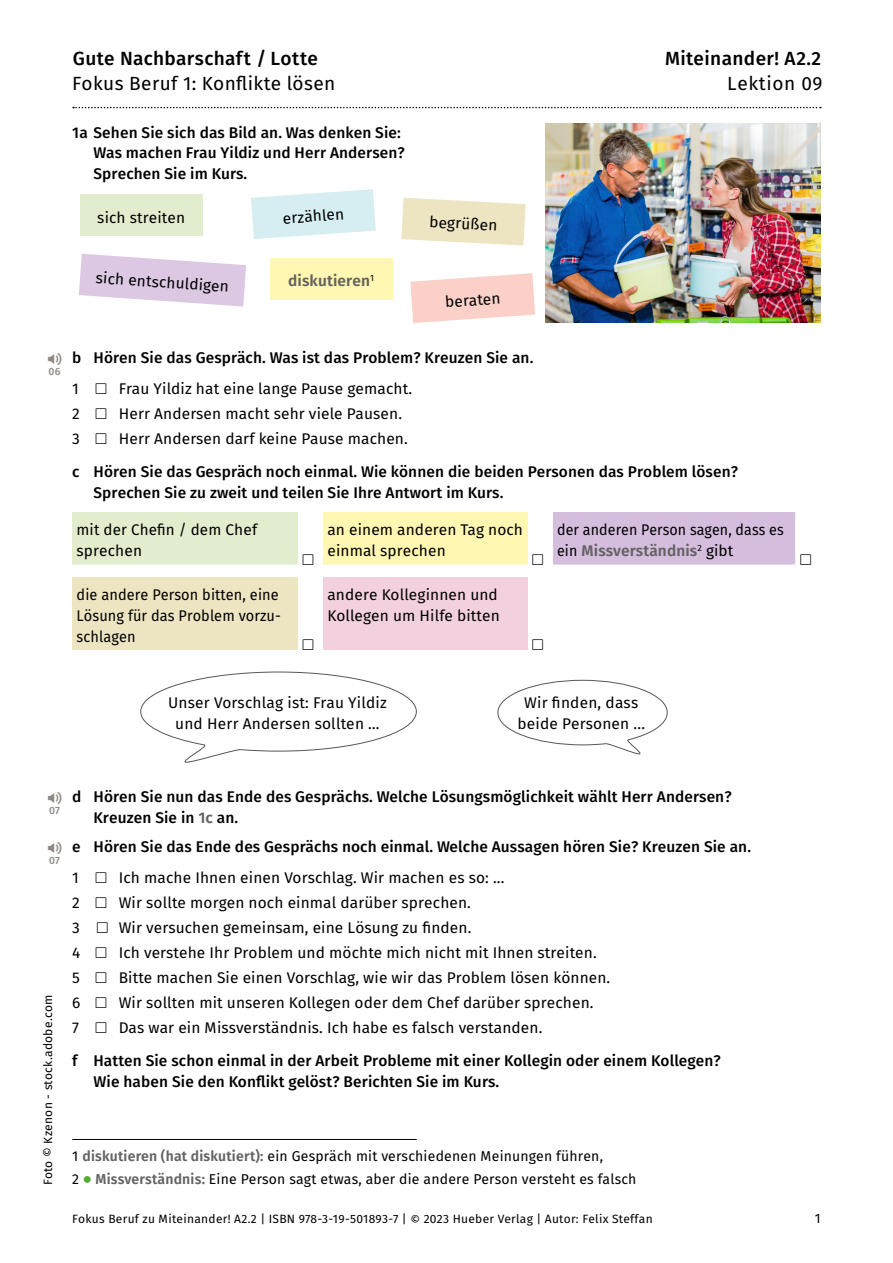
<style>
.page{position:relative;width:893px;height:1263px;background:#fff}
.page>*{position:absolute;margin:0;border:0;box-sizing:border-box;transform-origin:0 0}
.t1{font:500 19.05px "Susp Sans";letter-spacing:.02em;color:#000}
.t2{font:19.05px "Susp Sans";letter-spacing:.02em;color:#000}
.t3{font:15.45px/24.9px "Susp Sans";letter-spacing:.01em;color:#000}
.t4{font:500 15.45px/20.7px "Susp Sans";letter-spacing:.01em;color:#000}
.t5{font:15.45px/20.7px "Susp Sans";letter-spacing:.01em;color:#000;scale:.94 1}
.t6{font:15.45px/20.7px "Susp Sans";letter-spacing:.01em;color:#000;scale:.92 1}
.t7{font:600 15.45px "Susp Sans";letter-spacing:.01em;color:#646363}
.t8{font:14.25px/22.5px "Susp Sans";letter-spacing:.015em;color:#000}
.t9{font:13.5px "Susp Sans";color:#000}
.t10{font:12px "Susp Sans";letter-spacing:.025em;color:#000}
.t11{font:500 10.5px "Susp Sans";color:#8f8984}
.s1{font-weight:600;color:#646363}
</style>
<div class="page">
<svg style="left:73px;top:107px;width:748px;height:1px"></svg>
<svg style="left:72px;top:512px;width:724px;height:138px"></svg>
<div style="left:72px;top:577px;width:226px;height:73px;background:#ede4c1"></div>
<div style="left:323px;top:577px;width:204px;height:73px;background:#f3d0dd"></div>
<hr style="left:72px;top:1139px;width:345px;height:1px;background:#000">
<img style="left:546px;top:124px;width:274px;height:199px">
<div style="left:80px;top:195px;width:122px;height:41px;background:#e2edce"></div>
<svg style="left:251px;top:189px;width:125px;height:50px"></svg>
<svg style="left:79px;top:254px;width:167px;height:53px"></svg>
<svg style="left:401px;top:198px;width:125px;height:48px;background:#efe8ca"></svg>
<svg style="left:410px;top:273px;width:125px;height:50px"></svg>
<div style="left:270px;top:258px;width:122px;height:42px;background:#fff7b2"></div>
<svg style="left:497px;top:679px;width:171px;height:75px"></svg>
<svg style="left:140px;top:671px;width:277px;height:92px"></svg>
<p class="t1" style="left:73px;top:43px;width:247px">Gute Nachbarschaft / Lotte</p>
<p class="t2" style="left:72px;top:68px;width:265px">Fokus Beruf 1: Konflikte lösen</p>
<p class="t2" style="left:727px;top:69px;width:97px">Lektion 09</p>
<p class="t1" style="left:665px;top:43px;width:158px">Miteinander! A2.2</p>
<p class="t4" style="left:94px;top:121px;width:313px;text-indent:-21px">1a Sehen Sie sich das Bild an. Was denken Sie:<br>Was machen Frau Yildiz und Herr Andersen?<br>Sprechen Sie im Kurs.</p>
<p class="t3" style="left:97px;top:204px;width:89px">sich streiten</p>
<p class="t3" style="left:282px;top:205px;width:63px;rotate:-4deg">erzählen</p>
<p class="t3" style="left:97px;top:264px;width:135px;rotate:4deg">sich entschuldigen</p>
<p class="t7" style="left:288px;top:268px;width:87px">diskutieren<sup>1</sup></p>
<p class="t3" style="left:430px;top:209px;width:70px;rotate:3deg">begrüßen</p>
<p class="t3" style="left:444px;top:289px;width:57px;rotate:-4deg">beraten</p>
<p class="t11" style="left:49px;top:363px;width:14px">06</p>
<p class="t4" style="left:72px;top:346px;width:463px">b Hören Sie das Gespräch. Was ist das Problem? Kreuzen Sie an.</p>
<p class="t3" style="left:72px;top:375px;width:341px">1 [] Frau Yildiz hat eine lange Pause gemacht.<br>2 [] Herr Andersen macht sehr viele Pausen.<br>3 [] Herr Andersen darf keine Pause machen.</p>
<p class="t4" style="left:94px;top:461px;width:646px;text-indent:-21px">c Hören Sie das Gespräch noch einmal. Wie können die beiden Personen das Problem lösen?<br>Sprechen Sie zu zweit und teilen Sie Ihre Antwort im Kurs.</p>
<p class="t3" style="left:77px;top:519px;width:182px;line-height:20.7px">mit der Chefin / dem Chef sprechen</p>
<p class="t3" style="left:327px;top:519px;width:197px;line-height:20.7px">an einem anderen Tag noch einmal sprechen</p>
<p class="t6" style="left:557px;top:519px;width:248px">der anderen Person sagen, dass es ein <span class="s1">Missverständnis</span><sup>2</sup> gibt</p>
<p class="t3" style="left:302px;top:546px;width:14px">[]</p>
<p class="t3" style="left:531px;top:546px;width:14px">[]</p>
<p class="t5" style="left:77px;top:584px;width:219px">die andere Person bitten, eine<br>Lösung für das Problem vorzu&shy;schlagen</p>
<p class="t3" style="left:302px;top:632px;width:14px">[]</p>
<p class="t3" style="left:327px;top:584px;width:174px;line-height:20.7px">andere Kolleginnen und<br>Kollegen um Hilfe bitten</p>
<p class="t3" style="left:531px;top:632px;width:14px">[]</p>
<p class="t3" style="left:799px;top:546px;width:14px">[]</p>
<p class="t3" style="left:168px;top:692px;width:220px;line-height:20.7px;text-align:center">Unser Vorschlag ist: Frau Yildiz und Herr Andersen sollten …</p>
<p class="t3" style="left:517px;top:692px;width:129px;line-height:20.7px;text-align:center">Wir finden, dass beide Personen ...</p>
<p class="t11" style="left:49px;top:802px;width:12px">07</p>
<p class="t11" style="left:49px;top:852px;width:12px">07</p>
<p class="t10" style="left:39px;top:1185px;width:192px;rotate:-90deg">Foto © Kzenon - stock.adobe.com</p>
<p class="t4" style="left:94px;top:786px;width:640px;text-indent:-21px">d Hören Sie nun das Ende des Gesprächs. Welche Lösungsmöglichkeit wählt Herr Andersen?<br>Kreuzen Sie in <span class="s1">1c</span> an.</p>
<p class="t4" style="left:72px;top:836px;width:680px">e Hören Sie das Ende des Gesprächs noch einmal. Welche Aussagen hören Sie? Kreuzen Sie an.</p>
<p class="t3" style="left:72px;top:865px;width:540px">1 [] Ich mache Ihnen einen Vorschlag. Wir machen es so: ...<br>2 [] Wir sollte morgen noch einmal darüber sprechen.<br>3 [] Wir versuchen gemeinsam, eine Lösung zu finden.<br>4 [] Ich verstehe Ihr Problem und möchte mich nicht mit Ihnen streiten.<br>5 [] Bitte machen Sie einen Vorschlag, wie wir das Problem lösen können.<br>6 [] Wir sollten mit unseren Kollegen oder dem Chef darüber sprechen.<br>7 [] Das war ein Missverständnis. Ich habe es falsch verstanden.</p>
<p class="t4" style="left:94px;top:1050px;width:629px;text-indent:-21px">f Hatten Sie schon einmal in der Arbeit Probleme mit einer Kollegin oder einem Kollegen?<br>Wie haben Sie den Konflikt gelöst? Berichten Sie im Kurs.</p>
<p class="t8" style="left:72px;top:1144px;width:566px">1 <span class="s1">diskutieren (hat diskutiert):</span> ein Gespräch mit verschiedenen Meinungen führen,<br>2 <span class="s1">Missverständnis:</span> Eine Person sagt etwas, aber die andere Person versteht es falsch</p>
<p class="t10" style="left:72px;top:1209px;width:582px">Fokus Beruf zu Miteinander! A2.2 | ISBN 978-3-19-501893-7 | © 2023 Hueber Verlag | Autor: Felix Steffan</p>
<p class="t9" style="left:815px;top:1207px;width:7px">1</p>
</div>
